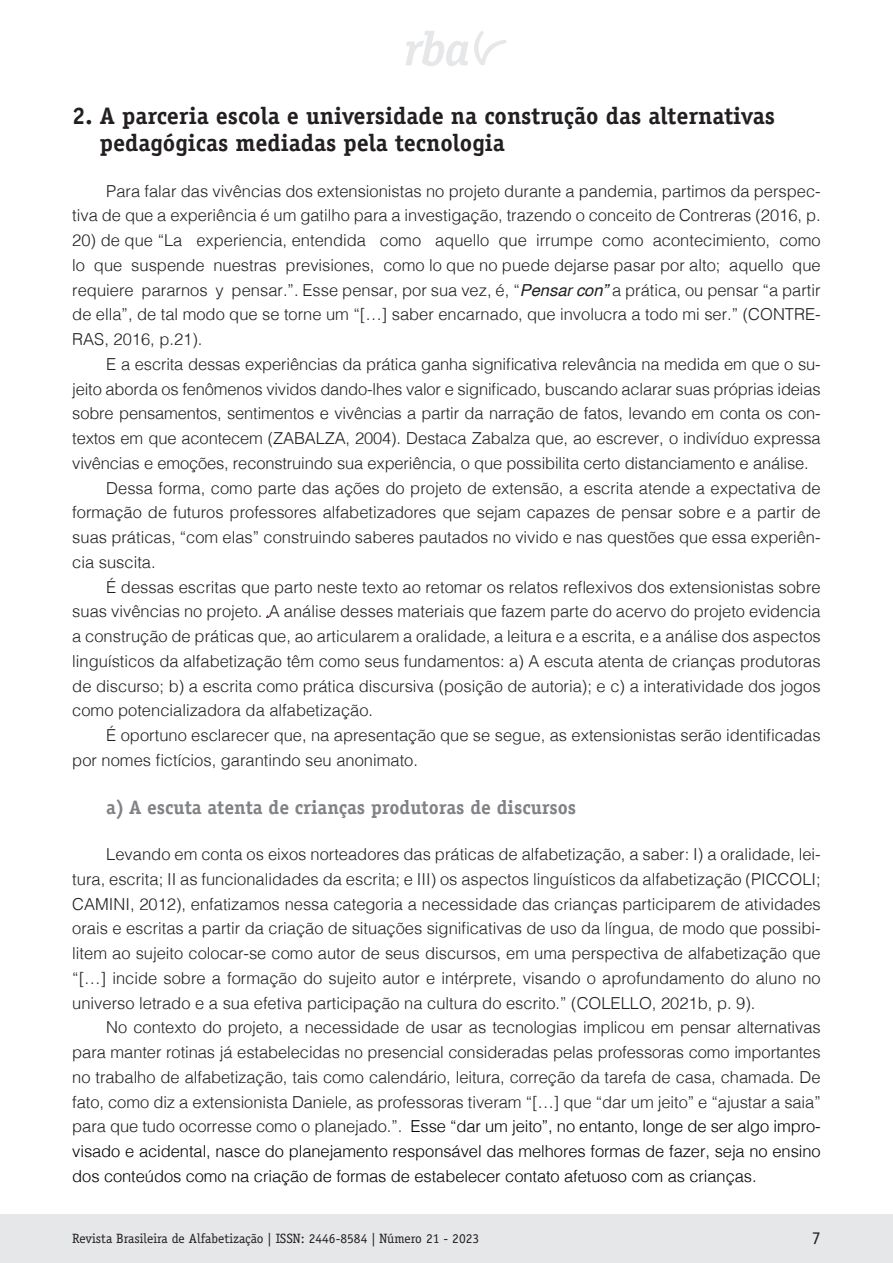
<style>
.page{position:relative;width:893px;height:1263px;background:#fff}
.page>*{position:absolute;margin:0;border:0;box-sizing:border-box;transform-origin:0 0}
._01_Texto_Titulo{font:700 24px/27px "Officina Serif Std";color:#231f20}
._01_Texto_Titulo_2{font:700 19.5px "Officina Serif Std";color:#808285}
.t1{font:18px "Officina Serif Std";color:#231f20}
._01_Texto_Geral{font:300 16.5px/24.8px "Helvetica";color:#231f20;text-align:justify}
.t2{font:13.5px "Officina Serif Std";color:#231f20}
.s1{font-weight:400;font-style:italic}
.s2{color:#000}
</style>
<div class="page">
<svg style="left:406px;top:31px;width:62px;height:35px"></svg>
<svg style="left:474px;top:31px;width:33px;height:34px"></svg>
<div style="left:0;top:1215px;width:893px;height:48px;background:#e6e7e9"></div>
<p class="_01_Texto_Titulo" style="left:100px;top:102px;width:677px;text-indent:-28px">2. A parceria escola e universidade na construção das alternativas pedagógicas mediadas pela tecnologia</p>
<p class="_01_Texto_Geral" style="left:72px;top:177px;width:750px;text-align:right">Para falar das vivências dos extensionistas no projeto durante a pandemia, partimos da perspec-<br>tiva de que a experiência é um gatilho para a investigação, trazendo o conceito de Contreras (2016, p.</p>
<p class="_01_Texto_Geral" style="left:72px;top:227px;width:750px">20) de que “La experiencia, entendida como aquello que irrumpe como acontecimiento, como lo que suspende nuestras previsiones, como lo que no puede dejarse pasar por alto; aquello que requiere pararnos y pensar.”. Esse pensar, por sua vez, é, “<span class="s1">Pensar con”</span> a prática, ou pensar “a partir de ella”, de tal modo que se torne um “[…] saber encarnado, que involucra a todo mi ser.” (CONTRE-RAS, 2016, p.21).</p>
<p class="_01_Texto_Geral" style="left:72px;top:350px;width:750px;text-indent:34px">E a escrita dessas experiências da prática ganha significativa relevância na medida em que o su&shy;jeito aborda os fenômenos vividos dando-lhes valor e significado, buscando aclarar suas próprias ideias sobre pensamentos, sentimentos e vivências a partir da narração de fatos, levando em conta os con&shy;textos em que acontecem (ZABALZA, 2004). Destaca Zabalza que, ao escrever, o indivíduo expressa vivências e emoções, reconstruindo sua experiência, o que possibilita certo distanciamento e análise.</p>
<p class="_01_Texto_Geral" style="left:72px;top:474px;width:750px;text-indent:34px">Dessa forma, como parte das ações do projeto de extensão, a escrita atende a expectativa de formação de futuros professores alfabetizadores que sejam capazes de pensar sobre e a partir de suas práticas, “com elas” construindo saberes pautados no vivido e nas questões que essa experiên&shy;cia suscita.</p>
<p class="_01_Texto_Geral" style="left:72px;top:573px;width:750px;text-indent:34px">É dessas escritas que parto neste texto ao retomar os relatos reflexivos dos extensionistas sobre suas vivências no projeto. A análise desses materiais que fazem parte do acervo do projeto evidencia a construção de práticas que, ao articularem a oralidade, a leitura e a escrita, e a análise dos aspectos linguísticos da alfabetização têm como seus fundamentos: a) A escuta atenta de crianças produtoras de discurso; b) a escrita como prática discursiva (posição de autoria); e c) a interatividade dos jogos como potencializadora da alfabetização.</p>
<p class="_01_Texto_Geral" style="left:72px;top:722px;width:750px;text-indent:34px">É oportuno esclarecer que, na apresentação que se segue, as extensionistas serão identificadas por nomes fictícios, garantindo seu anonimato.</p>
<p class="_01_Texto_Titulo_2" style="left:106px;top:795px;width:471px">a) A escuta atenta de crianças produtoras de discursos</p>
<p class="_01_Texto_Geral" style="left:72px;top:841px;width:750px;text-indent:34px">Levando em conta os eixos norteadores das práticas de alfabetização, a saber: I) a oralidade, lei&shy;tura, escrita; II as funcionalidades da escrita; e III) os aspectos linguísticos da alfabetização (PICCOLI; CAMINI, 2012), enfatizamos nessa categoria a necessidade das crianças participarem de atividades orais e escritas a partir da criação de situações significativas de uso da língua, de modo que possibi&shy;litem ao sujeito colocar-se como autor de seus discursos, em uma perspectiva de alfabetização que “[…] incide sobre a formação do sujeito autor e intérprete, visando o aprofundamento do aluno no universo letrado e a sua efetiva participação na cultura do escrito.” (COLELLO, 2021b, p. 9).</p>
<p class="_01_Texto_Geral" style="left:72px;top:1014px;width:750px;text-indent:34px">No contexto do projeto, a necessidade de usar as tecnologias implicou em pensar alternativas para manter rotinas já estabelecidas no presencial consideradas pelas professoras como importantes no trabalho de alfabetização, tais como calendário, leitura, correção da tarefa de casa, chamada. De fato, como diz a extensionista Daniele, as professoras tiveram “[…] que “dar um jeito” e “ajustar a saia” para que tudo ocorresse como o planejado.”. <span class="s2">Esse “dar um jeito”, no entanto, longe de ser algo impro&shy;visado e acidental, nasce do planejamento responsável das melhores formas de fazer, seja no ensino dos conteúdos como na criação de formas de estabelecer contato afetuoso com as crianças.</span></p>
<p class="t2" style="left:72px;top:1230px;width:408px">Revista Brasileira de Alfabetização | ISSN: 2446-8584 | Número 21 - 2023</p>
<p class="t1" style="left:812px;top:1227px;width:10px">7</p>
</div>
